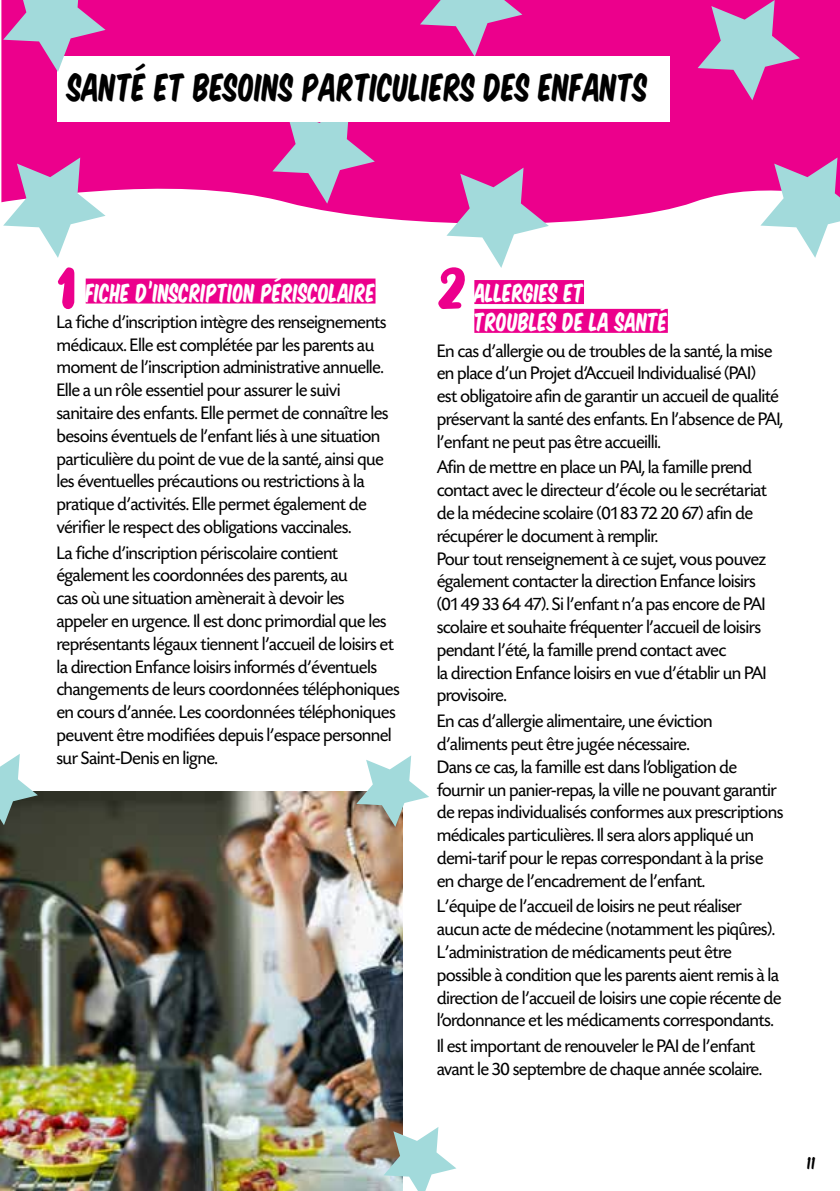
<style>
.page{position:relative;width:840px;height:1191px;background:#fff}
.page>*{position:absolute;margin:0;border:0;box-sizing:border-box;transform-origin:0 0}
.t1{font:66px "No Virus";color:#ec008c}
.t2{font:36px "Komika Title Kaps";color:#000}
.t3{font:24px/28.8px "Komika Title";color:#fff}
.t4{font:19px/22.8px "Today SH";color:#000}
.t5{font:16px "Komika Title";color:#000}
</style>
<div class="page">
<div style="left:86px;top:278px;width:289px;height:25px;background:#ec008c"></div>
<div style="left:474px;top:280px;width:109px;height:24px;background:#ec008c"></div>
<div style="left:474px;top:309px;width:193px;height:24px;background:#ec008c"></div>
<svg style="left:1px;top:0;width:838px;height:226px;background:#ee1e99"></svg>
<svg style="left:697px;top:0;width:102px;height:100px;background:#cc5bad"></svg>
<svg style="left:446px;top:168px;width:102px;height:100px"></svg>
<svg style="left:420px;top:0;width:102px;height:57px;background:#cc61af"></svg>
<svg style="left:3px;top:157px;width:102px;height:101px"></svg>
<svg style="left:272px;top:122px;width:102px;height:82px;background:#c966b1"></svg>
<svg style="left:760px;top:157px;width:79px;height:101px"></svg>
<div style="left:57px;top:57px;width:612px;height:65px;background:#fff"></div>
<img style="left:0;top:791px;width:403px;height:400px">
<svg style="left:0;top:754px;width:38px;height:71px"></svg>
<svg style="left:356px;top:755px;width:73px;height:72px"></svg>
<svg style="left:383px;top:1127px;width:73px;height:64px"></svg>
<svg style="left:3px;top:0;width:102px;height:72px;background:#cc7bba"></svg>
<h2 class="t2" style="left:68px;top:60px;width:581px">SANTÉ ET BESOINS PARTICULIERS DES ENFANTS</h2>
<h1 class="t1" style="left:57px;top:258px;width:20px">1</h1>
<p class="t3" style="left:86px;top:277px;width:291px">FICHE D’INSCRIPTION PÉRISCOLAIRE</p>
<p class="t4" style="left:57px;top:311px;width:333px">La fiche d’inscription intègre des renseignements médicaux. Elle est complétée par les parents au moment de l’inscription administrative annuelle.<br>Elle a un rôle essentiel pour assurer le suivi sanitaire des enfants. Elle permet de connaître les besoins éventuels de l’enfant liés à une situation particulière du point de vue de la santé, ainsi que les éventuelles précautions ou restrictions à la pratique d’activités. Elle permet également de vérifier le respect des obligations vaccinales.</p>
<p class="t4" style="left:57px;top:542px;width:344px">La fiche d’inscription périscolaire contient également les coordonnées des parents, au<br>cas où une situation amènerait à devoir les appeler en urgence. Il est donc primordial que les représentants légaux tiennent l’accueil de loisirs et la direction Enfance loisirs informés d’éventuels changements de leurs coordonnées téléphoniques en cours d’année. Les coordonnées téléphoniques peuvent être modifiées depuis l’espace personnel sur Saint-Denis en ligne.</p>
<h1 class="t1" style="left:437px;top:258px;width:31px">2</h1>
<p class="t3" style="left:474px;top:277px;width:195px">ALLERGIES ET<br>TROUBLES DE LA SANTÉ</p>
<p class="t4" style="left:437px;top:340px;width:347px">En cas d’allergie ou de troubles de la santé, la mise en place d’un Projet d’Accueil Individualisé (PAI)<br>est obligatoire afin de garantir un accueil de qualité préservant la santé des enfants. En l’absence de PAI, l’enfant ne peut pas être accueilli.</p>
<p class="t4" style="left:437px;top:456px;width:331px">Afin de mettre en place un PAI, la famille prend contact avec le directeur d’école ou le secrétariat de la médecine scolaire (01 83 72 20 67) afin de récupérer le document à remplir.<br>Pour tout renseignement à ce sujet, vous pouvez également contacter la direction Enfance loisirs (01 49 33 64 47). Si l’enfant n’a pas encore de PAI scolaire et souhaite fréquenter l’accueil de loisirs pendant l’été, la famille prend contact avec<br>la direction Enfance loisirs en vue d’établir un PAI provisoire.</p>
<p class="t4" style="left:437px;top:710px;width:347px">En cas d’allergie alimentaire, une éviction d’aliments peut être jugée nécessaire.<br>Dans ce cas, la famille est dans l’obligation de fournir un panier-repas, la ville ne pouvant garantir de repas individualisés conformes aux prescriptions médicales particulières. Il sera alors appliqué un demi-tarif pour le repas correspondant à la prise en charge de l’encadrement de l’enfant.</p>
<p class="t4" style="left:437px;top:895px;width:346px">L’équipe de l’accueil de loisirs ne peut réaliser aucun acte de médecine (notamment les piqûres).<br>L’administration de médicaments peut être possible à condition que les parents aient remis à la direction de l’accueil de loisirs une copie récente de l’ordonnance et les médicaments correspondants.</p>
<p class="t4" style="left:437px;top:1035px;width:326px">Il est important de renouveler le PAI de l’enfant avant le 30 septembre de chaque année scolaire.</p>
<p class="t5" style="left:807px;top:1150px;width:10px">11</p>
</div>
